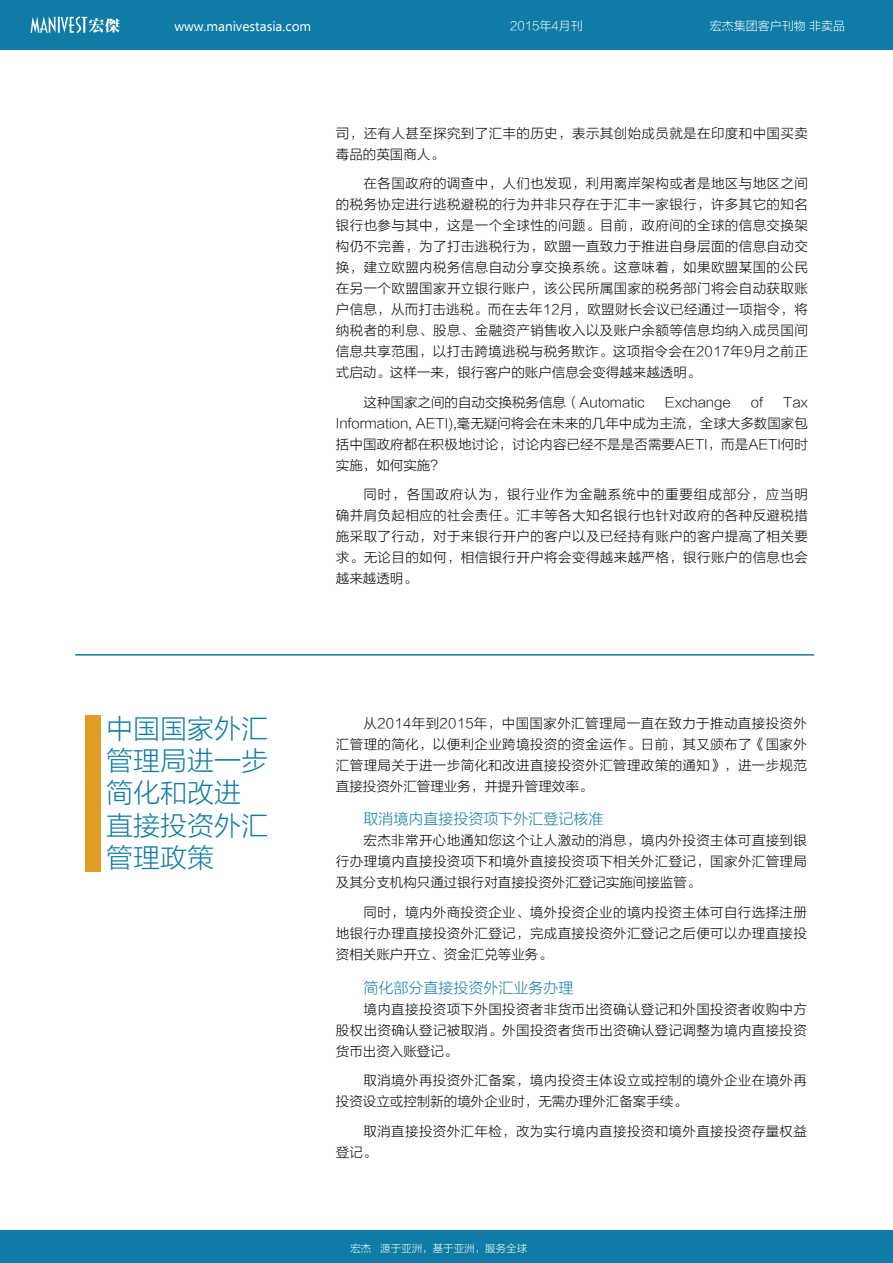
<style>
.page{position:relative;width:893px;height:1263px;background:#fff}
.page>*{position:absolute;margin:0;border:0;box-sizing:border-box;transform-origin:0 0}
.t1{font:27px/32.4px "FZLTKHK GBK1 0";color:#0e7ca6}
.t2{font:15px "FZLTKHK GBK1 0";color:#0e7ca6}
.t3{font:13.5px/21px "FZLTKHK GBK1 0";letter-spacing:.025em;color:#000;text-align:justify}
.t4{font:13.5px "FZLTKHK GBK1 0";color:#000}
.t5{font:13.5px "Ebrima";color:#fff}
.t6{font:12px "FZLTKHK GBK1 0";color:#fff}
.t7{font:10.5px "FZLTKHK GBK1 0";color:#fff}
</style>
<div class="page">
<div style="left:0;top:0;width:893px;height:50px;background:#0e7ca6"></div>
<svg style="left:31px;top:16px;width:89px;height:17px"></svg>
<div style="left:0;top:1231px;width:893px;height:32px;background:#0e7ca6"></div>
<div style="left:85px;top:715px;width:16px;height:157px;background:#e09c27"></div>
<hr style="left:75px;top:654px;width:739px;height:2px;background:#0e7ca6">
<p class="t6" style="left:510px;top:19px;width:74px">2015年4月刊</p>
<p class="t5" style="left:174px;top:16px;width:138px">www.manivestasia.com</p>
<p class="t6" style="left:710px;top:19px;width:137px">宏杰集团客户刊物 非卖品</p>
<h1 class="t1" style="left:106px;top:713px;width:163px">中国国家外汇管理局进一步简化和改进直接投资外汇管理政策</h1>
<p class="t3" style="left:336px;top:123px;width:473px">司，还有人甚至探究到了汇丰的历史，表示其创始成员就是在印度和中国买卖毒品的英国商人。</p>
<p class="t3" style="left:336px;top:173px;width:473px;text-indent:28px">在各国政府的调查中，人们也发现，利用离岸架构或者是地区与地区之间的税务协定进行逃税避税的行为并非只存在于汇丰一家银行，许多其它的知名银行也参与其中，这是一个全球性的问题。目前，政府间的全球的信息交换架构仍不完善，为了打击逃税行为，欧盟一直致力于推进自身层面的信息自动交换，建立欧盟内税务信息自动分享交换系统。这意味着，如果欧盟某国的公民在另一个欧盟国家开立银行账户，该公民所属国家的税务部门将会自动获取账户信息，从而打击逃税。而在去年12月，欧盟财长会议已经通过一项指令，将纳税者的利息、股息、金融资产销售收入以及账户余额等信息均纳入成员国间信息共享范围，以打击跨境逃税与税务欺诈。这项指令会在2017年9月之前正式启动。这样一来，银行客户的账户信息会变得越来越透明。</p>
<p class="t4" style="left:364px;top:395px;width:283px">这种国家之间的自动交换税务信息（Automatic</p>
<p class="t4" style="left:665px;top:395px;width:67px">Exchange</p>
<p class="t3" style="left:751px;top:392px;width:14px">of</p>
<p class="t3" style="left:336px;top:392px;width:474px;text-indent:447px">Tax Information, AETI),毫无疑问将会在未来的几年中成为主流，全球大多数国家包括中国政府都在积极地讨论，讨论内容已经不是是否需要AETI，而是AETI何时实施，如何实施？</p>
<p class="t3" style="left:336px;top:484px;width:474px;text-indent:28px">同时，各国政府认为，银行业作为金融系统中的重要组成部分，应当明确并肩负起相应的社会责任。汇丰等各大知名银行也针对政府的各种反避税措施采取了行动，对于来银行开户的客户以及已经持有账户的客户提高了相关要求。无论目的如何，相信银行开户将会变得越来越严格，银行账户的信息也会越来越透明。</p>
<p class="t3" style="left:336px;top:713px;width:473px;text-indent:28px">从2014年到2015年，中国国家外汇管理局一直在致力于推动直接投资外汇管理的简化，以便利企业跨境投资的资金运作。日前，其又颁布了《国家外汇管理局关于进一步简化和改进直接投资外汇管理政策的通知》，进一步规范直接投资外汇管理业务，并提升管理效率。</p>
<p class="t2" style="left:364px;top:811px;width:241px">取消境内直接投资项下外汇登记核准</p>
<p class="t3" style="left:336px;top:830px;width:473px;text-indent:28px">宏杰非常开心地通知您这个让人激动的消息，境内外投资主体可直接到银行办理境内直接投资项下和境外直接投资项下相关外汇登记，国家外汇管理局及其分支机构只通过银行对直接投资外汇登记实施间接监管。</p>
<p class="t3" style="left:336px;top:902px;width:473px;text-indent:28px">同时，境内外商投资企业、境外投资企业的境内投资主体可自行选择注册地银行办理直接投资外汇登记，完成直接投资外汇登记之后便可以办理直接投资相关账户开立、资金汇兑等业务。</p>
<p class="t2" style="left:364px;top:979px;width:211px">简化部分直接投资外汇业务办理</p>
<p class="t3" style="left:336px;top:999px;width:473px;text-indent:28px">境内直接投资项下外国投资者非货币出资确认登记和外国投资者收购中方股权出资确认登记被取消。外国投资者货币出资确认登记调整为境内直接投资货币出资入账登记。</p>
<p class="t3" style="left:336px;top:1070px;width:472px;text-indent:28px">取消境外再投资外汇备案，境内投资主体设立或控制的境外企业在境外再投资设立或控制新的境外企业时，无需办理外汇备案手续。</p>
<p class="t3" style="left:336px;top:1121px;width:472px;text-indent:28px">取消直接投资外汇年检，改为实行境内直接投资和境外直接投资存量权益登记。</p>
<p class="t7" style="left:350px;top:1242px;width:178px">宏杰 源于亚洲，基于亚洲，服务全球</p>
</div>
